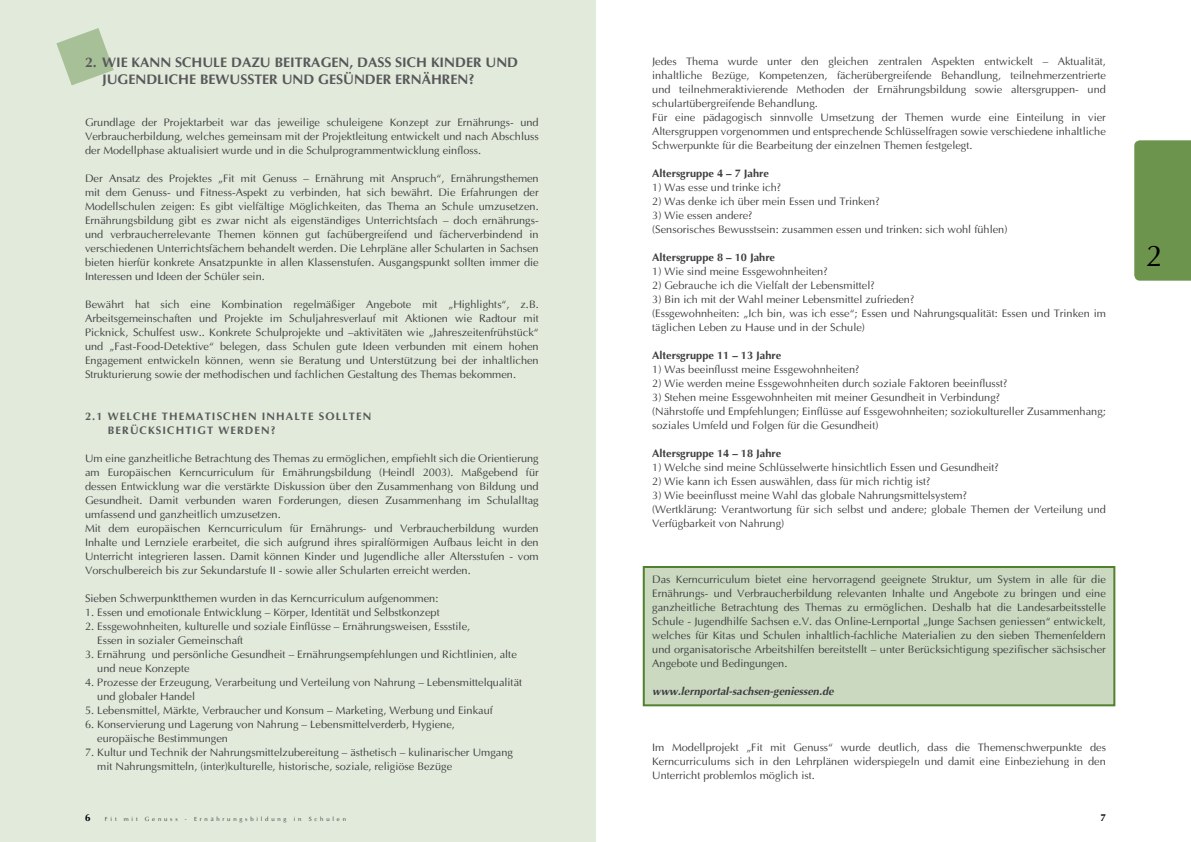
<style>
.page{position:relative;width:1191px;height:842px;background:#fff}
.page>*{position:absolute;margin:0;border:0;box-sizing:border-box;transform-origin:0 0}
.t1{font:30px "Ottawa Plain";color:#000}
.t2{font:700 14px "Ottawa";color:#58585a}
.t3{font:11px/14px "Ottawa Plain";color:#3e3d40}
.t4{font:700 11px "Ottawa";color:#3e3d40}
.t5{font:700 11px "Ottawa";letter-spacing:.1em;color:#58585a}
.t6{font:italic 700 11px "Ottawa";color:#3e3d40}
.t7{font:700 10px "Ottawa";color:#000}
.t8{font:6px "Ottawa Plain";letter-spacing:.46em;color:#3e3d40}
</style>
<div class="page">
<div style="left:643px;top:566px;width:472px;height:140px;background:#cbd9c0;border:2px solid #52812e"></div>
<div style="left:1134px;top:140px;width:57px;height:141px;background:#6c944d"></div>
<div style="left:0;top:0;width:595px;height:842px;background:#e2eadb"></div>
<svg style="left:56px;top:28px;width:58px;height:57px"></svg>
<p class="t2" style="left:85px;top:54px;width:67px">2. WIE KANN</p>
<p class="t2" style="left:175px;top:54px;width:26px">SCHULE</p>
<p class="t2" style="left:231px;top:54px;width:11px">DAZU</p>
<p class="t2" style="left:275px;top:54px;width:10px">BEITRAGEN</p>
<p class="t2" style="left:349px;top:54px;width:17px">, DASS</p>
<p class="t2" style="left:395px;top:54px;width:45px">SICHKINDER</p>
<p class="t2" style="left:485px;top:54px;width:12px">UND</p>
<p class="t2" style="left:102px;top:71px;width:15px">JUGENDLI</p>
<p class="t2" style="left:169px;top:71px;width:41px">CHE BEWUSSTER</p>
<p class="t2" style="left:282px;top:71px;width:12px">UND</p>
<p class="t2" style="left:318px;top:71px;width:46px">GESÜNDER</p>
<p class="t2" style="left:395px;top:71px;width:10px">ERNÄHREN</p>
<p class="t2" style="left:468px;top:71px;width:8px">?</p>
<p class="t3" style="left:85px;top:115px;width:455px;text-align:justify">Grundlage der Projektarbeit war das jeweilige schuleigene Konzept zur Ernährungs- und Verbraucherbildung, welches gemeinsam mit der Projektleitung entwickelt und nach Abschluss der Modellphase aktualisiert wurde und in die Schulprogrammentwicklung einfloss.</p>
<p class="t3" style="left:85px;top:171px;width:455px;text-align:justify">Der Ansatz des Projektes „Fit mit Genuss – Ernährung mit Anspruch“, Ernährungsthemen mit dem Genuss- und Fitness-Aspekt zu verbinden, hat sich bewährt. Die Erfahrungen der Modellschulen zeigen: Es gibt vielfältige Möglichkeiten, das Thema an Schule umzusetzen.<br>Ernährungsbildung gibt es zwar nicht als eigenständiges Unterrichtsfach – doch ernährungs&shy;und verbraucherrelevante Themen können gut fachübergreifend und fächerverbindend in verschiedenen Unterrichtsfächern behandelt werden. Die Lehrpläne aller Schularten in Sachsen bieten hierfür konkrete Ansatzpunkte in allen Klassenstufen. Ausgangspunkt sollten immer die Interessen und Ideen der Schüler sein.</p>
<p class="t3" style="left:85px;top:297px;width:455px;text-align:justify">Bewährt hat sich eine Kombination regelmäßiger Angebote mit „Highlights“, z.B.<br>Arbeitsgemeinschaften und Projekte im Schuljahresverlauf mit Aktionen wie Radtour mit Picknick, Schulfest usw.. Konkrete Schulprojekte und –aktivitäten wie „Jahreszeitenfrühstück“ und „Fast-Food-Detektive“ belegen, dass Schulen gute Ideen verbunden mit einem hohen Engagement entwickeln können, wenn sie Beratung und Unterstützung bei der inhaltlichen Strukturierung sowie der methodischen und fachlichen Gestaltung des Themas bekommen.</p>
<p class="t5" style="left:85px;top:410px;width:86px">2.1 WELCHE THEMATIS</p>
<p class="t5" style="left:223px;top:410px;width:18px">CHEN</p>
<p class="t5" style="left:262px;top:410px;width:14px">INHALTE</p>
<p class="t5" style="left:319px;top:410px;width:25px">SOLLTEN</p>
<p class="t5" style="left:85px;top:424px;width:12px">BER</p>
<p class="t5" style="left:130px;top:424px;width:54px">ÜCKSICHTIGT</p>
<p class="t5" style="left:218px;top:424px;width:10px">WERDEN</p>
<p class="t5" style="left:271px;top:424px;width:6px">?</p>
<p class="t3" style="left:85px;top:451px;width:455px">Um eine ganzheitliche Betrachtung des Themas zu ermöglichen, empfiehlt sich die Orientierung am Europäischen Kerncurriculum für Ernährungsbildung (Heindl 2003). Maßgebend für dessen Entwicklung war die verstärkte Diskussion über den Zusammenhang von Bildung und Gesundheit. Damit verbunden waren Forderungen, diesen Zusammenhang im Schulalltag umfassend und ganzheitlich umzusetzen.<br>Mit dem europäischen Kerncurriculum für Ernährungs- und Verbraucherbildung wurden Inhalte und Lernziele erarbeitet, die sich aufgrund ihres spiralförmigen Aufbaus leicht in den Unterricht integrieren lassen. Damit können Kinder und Jugendliche aller Altersstufen - vom Vorschulbereich bis zur Sekundarstufe II - sowie aller Schularten erreicht werden.</p>
<p class="t3" style="left:85px;top:591px;width:355px">Sieben Schwerpunktthemen wurden in das Kerncurriculum aufgenommen:</p>
<p class="t3" style="left:85px;top:605px;width:356px">1. Essen und emotionale Entwicklung – Körper, Identität und Selbstkonzept</p>
<p class="t3" style="left:97px;top:620px;width:374px;text-indent:-12px">2. Essgewohnheiten, kulturelle und soziale Einflüsse – Ernährungsweisen, Essstile,<br>Essen in sozialer Gemeinschaft</p>
<p class="t3" style="left:97px;top:648px;width:421px;text-indent:-12px">3. Ernährung und persönliche Gesundheit – Ernährungsempfehlungen und Richtlinien, alte und neue Konzepte</p>
<p class="t3" style="left:97px;top:676px;width:426px;text-indent:-12px">4. Prozesse der Erzeugung, Verarbeitung und Verteilung von Nahrung – Lebensmittelqualität und globaler Handel</p>
<p class="t3" style="left:85px;top:704px;width:409px">5. Lebensmittel, Märkte, Verbraucher und Konsum – Marketing, Werbung und Einkauf</p>
<p class="t3" style="left:97px;top:718px;width:359px;text-indent:-12px">6. Konservierung und Lagerung von Nahrung – Lebensmittelverderb, Hygiene, europäische Bestimmungen</p>
<p class="t3" style="left:97px;top:746px;width:417px;text-indent:-12px">7. Kultur und Technik der Nahrungsmittelzubereitung – ästhetisch – kulinarischer Umgang mit Nahrungsmitteln, (inter)kulturelle, historische, soziale, religiöse Bezüge</p>
<p class="t3" style="left:652px;top:54px;width:455px">Jedes Thema wurde unter den gleichen zentralen Aspekten entwickelt – Aktualität, inhaltliche Bezüge, Kompetenzen, fächerübergreifende Behandlung, teilnehmerzentrierte und teilnehmeraktivierende Methoden der Ernährungsbildung sowie altersgruppen- und schulartübergreifende Behandlung.<br>Für eine pädagogisch sinnvolle Umsetzung der Themen wurde eine Einteilung in vier Altersgruppen vorgenommen und entsprechende Schlüsselfragen sowie verschiedene inhaltliche Schwerpunkte für die Bearbeitung der einzelnen Themen festgelegt.</p>
<p class="t4" style="left:652px;top:166px;width:118px">ALTERSGRUPPE 4 – 7 JAHRE</p>
<p class="t3" style="left:652px;top:180px;width:130px">1) Was esse und trinke ich?</p>
<p class="t3" style="left:652px;top:194px;width:229px">2) Was denke ich über mein Essen und Trinken?</p>
<p class="t3" style="left:652px;top:208px;width:357px">3) Wie essen andere?<br>(Sensorisches Bewusstsein: zusammen essen und trinken: sich wohl fühlen)</p>
<p class="t4" style="left:652px;top:250px;width:124px">ALTERSGRUPPE 8 – 10 JAHRE</p>
<p class="t3" style="left:652px;top:264px;width:177px">1) Wie sind meine Essgewohnheiten?</p>
<p class="t3" style="left:652px;top:278px;width:224px">2) Gebrauche ich die Vielfalt der Lebensmittel?</p>
<p class="t3" style="left:652px;top:292px;width:455px">3) Bin ich mit der Wahl meiner Lebensmittel zufrieden?<br>(Essgewohnheiten: „Ich bin, was ich esse“; Essen und Nahrungsqualität: Essen und Trinken im täglichen Leben zu Hause und in der Schule)</p>
<p class="t4" style="left:652px;top:348px;width:131px">ALTERSGRUPPE 11 – 13 JAHRE</p>
<p class="t3" style="left:652px;top:362px;width:209px">1) Was beeinflusst meine Essgewohnheiten?</p>
<p class="t3" style="left:652px;top:376px;width:357px">2) Wie werden meine Essgewohnheiten durch soziale Faktoren beeinflusst?</p>
<p class="t3" style="left:652px;top:390px;width:455px">3) Stehen meine Essgewohnheiten mit meiner Gesundheit in Verbindung?<br>(Nährstoffe und Empfehlungen; Einflüsse auf Essgewohnheiten; soziokultureller Zusammenhang; soziales Umfeld und Folgen für die Gesundheit)</p>
<p class="t4" style="left:652px;top:446px;width:131px">ALTERSGRUPPE 14 – 18 JAHRE</p>
<p class="t3" style="left:652px;top:460px;width:348px">1) Welche sind meine Schlüsselwerte hinsichtlich Essen und Gesundheit?</p>
<p class="t3" style="left:652px;top:474px;width:280px">2) Wie kann ich Essen auswählen, dass für mich richtig ist?</p>
<p class="t3" style="left:652px;top:488px;width:455px">3) Wie beeinflusst meine Wahl das globale Nahrungsmittelsystem?<br>(Wertklärung: Verantwortung für sich selbst und andere; globale Themen der Verteilung und<br>Verfügbarkeit von Nahrung)</p>
<p class="t3" style="left:652px;top:572px;width:455px;text-align:justify">Das Kerncurriculum bietet eine hervorragend geeignete Struktur, um System in alle für die Ernährungs- und Verbraucherbildung relevanten Inhalte und Angebote zu bringen und eine ganzheitliche Betrachtung des Themas zu ermöglichen. Deshalb hat die Landesarbeitsstelle Schule - Jugendhilfe Sachsen e.V. das Online-Lernportal „Junge Sachsen geniessen“ entwickelt, welches für Kitas und Schulen inhaltlich-fachliche Materialien zu den sieben Themenfeldern und organisatorische Arbeitshilfen bereitstellt – unter Berücksichtigung spezifischer sächsischer Angebote und Bedingungen.</p>
<p class="t6" style="left:652px;top:684px;width:183px">www.lernportal-sachsen-geniessen.de</p>
<p class="t3" style="left:652px;top:740px;width:455px;text-align:justify">Im Modellprojekt „Fit mit Genuss“ wurde deutlich, dass die Themenschwerpunkte des Kerncurriculums sich in den Lehrplänen widerspiegeln und damit eine Einbeziehung in den Unterricht problemlos möglich ist.</p>
<p class="t7" style="left:85px;top:811px;width:7px">6</p>
<p class="t8" style="left:105px;top:816px;width:243px">Fit mit Genuss - Ernährungsbildung in Schulen</p>
<p class="t7" style="left:1100px;top:811px;width:7px">7</p>
<h1 class="t1" style="left:1145px;top:239px;width:18px">2</h1>
</div>
